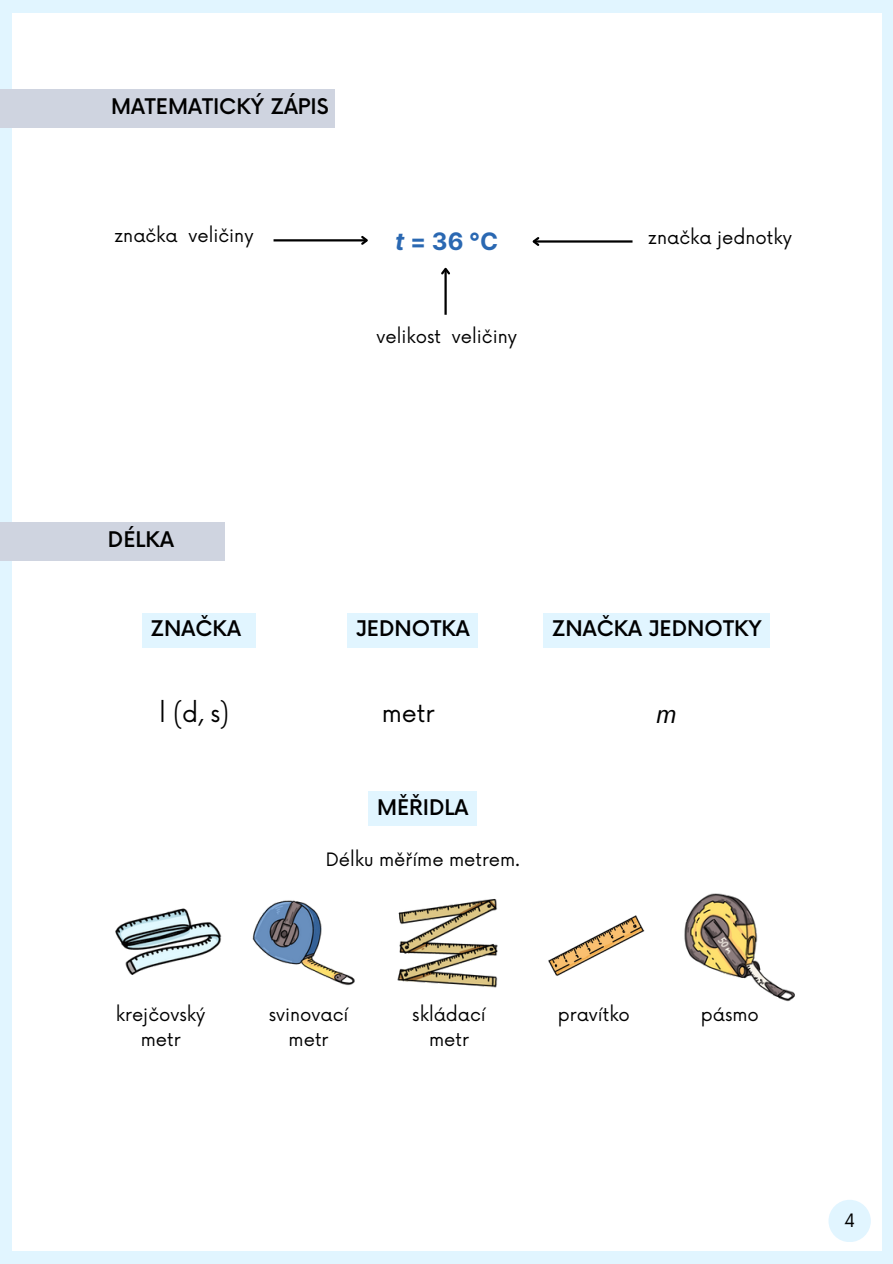
<style>
.page{position:relative;width:893px;height:1264px;background:#fff}
.page>*{position:absolute;margin:0;border:0;box-sizing:border-box;transform-origin:0 0}
.t1{font:24px "Now";color:#000}
.t2{font:700 24px "Inter";color:#2a68b2}
.t3{font:italic 24px "Arimo";color:#000}
.t4{font:500 21px "Now";color:#000}
.t5{font:18px/24.8px "Now";color:#000;text-align:center}
.s1{font-style:italic}
</style>
<div class="page">
<div style="left:0;top:0;width:892px;height:1263px;background:#e1f5ff"></div>
<div style="left:12px;top:13px;width:869px;height:1237px;background:#fff"></div>
<img style="left:115px;top:908px;width:107px;height:67px">
<img style="left:397px;top:899px;width:101px;height:89px">
<hr style="left:444px;top:269px;width:2px;height:46px;background:#000">
<svg style="left:441px;top:267px;width:9px;height:9px"></svg>
<hr style="left:533px;top:240px;width:99px;height:2px;background:#000">
<svg style="left:532px;top:237px;width:9px;height:9px"></svg>
<hr style="left:273px;top:239px;width:94px;height:2px;background:#000">
<svg style="left:359px;top:235px;width:9px;height:10px"></svg>
<div style="left:828px;top:1199px;width:42px;height:43px;background:#e1f5ff;border-radius:50%"></div>
<img style="left:252px;top:900px;width:103px;height:86px">
<img style="left:684px;top:893px;width:111px;height:109px">
<div style="left:0;top:522px;width:225px;height:38px;background:#cfd4e0"></div>
<div style="left:0;top:89px;width:334px;height:39px;background:#cfd4e0"></div>
<div style="left:368px;top:791px;width:109px;height:34px;background:#e1f5ff"></div>
<div style="left:142px;top:613px;width:113px;height:34px;background:#e1f5ff"></div>
<div style="left:347px;top:613px;width:131px;height:34px;background:#e1f5ff"></div>
<div style="left:543px;top:613px;width:227px;height:34px;background:#e1f5ff"></div>
<img style="left:548px;top:915px;width:97px;height:61px">
<p class="t4" style="left:111px;top:95px;width:219px">MATEMATICKÝ ZÁPIS</p>
<p class="t5" style="left:114px;top:224px;width:141px">značka veličiny</p>
<p class="t2" style="left:395px;top:227px;width:104px"><span class="s1">t</span>=36°C</p>
<p class="t5" style="left:376px;top:325px;width:142px">velikost veličiny</p>
<p class="t5" style="left:648px;top:226px;width:145px">značka jednotky</p>
<p class="t4" style="left:108px;top:528px;width:67px">DÉLKA</p>
<p class="t4" style="left:151px;top:617px;width:92px">ZNAČKA</p>
<p class="t4" style="left:356px;top:617px;width:115px">JEDNOTKA</p>
<p class="t4" style="left:552px;top:617px;width:211px">ZNAČKA JEDNOTKY</p>
<p class="t1" style="left:159px;top:700px;width:71px">l (d, s)</p>
<p class="t1" style="left:381px;top:700px;width:55px">metr</p>
<p class="t4" style="left:377px;top:796px;width:93px">MĚŘIDLA</p>
<p class="t5" style="left:326px;top:848px;width:195px">Délku měříme metrem.</p>
<p class="t3" style="left:656px;top:701px;width:21px">m</p>
<p class="t5" style="left:116px;top:1003px;width:91px">krejčovský metr</p>
<p class="t5" style="left:412px;top:1003px;width:75px">skládací</p>
<p class="t5" style="left:558px;top:1003px;width:74px">pravítko</p>
<p class="t5" style="left:269px;top:1003px;width:81px">svinovací metr</p>
<p class="t5" style="left:700px;top:1003px;width:60px">pásmo</p>
<p class="t5" style="left:429px;top:1028px;width:41px">metr</p>
<p class="t5" style="left:844px;top:1208px;width:13px">4</p>
</div>
